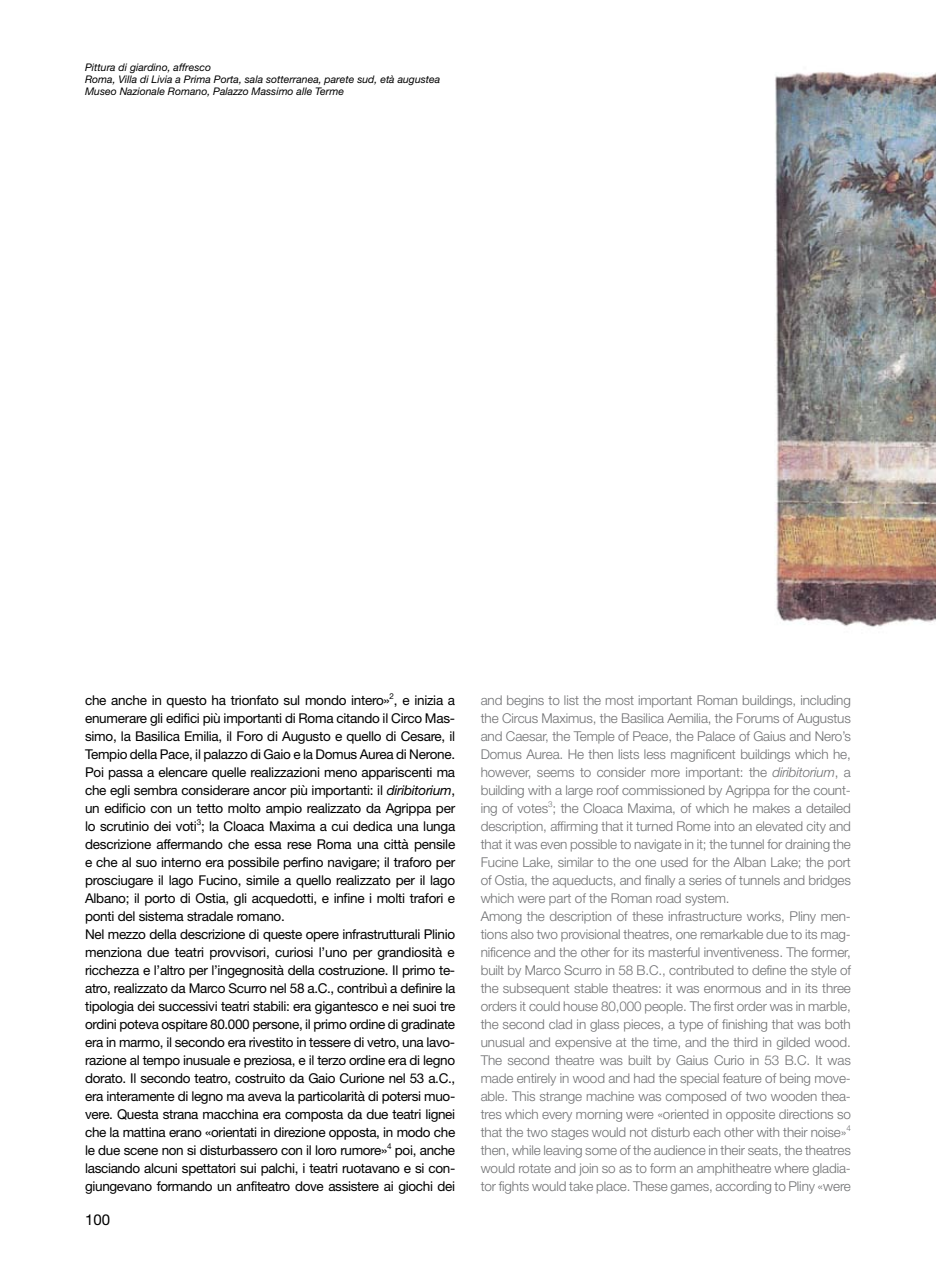
<style>
.page{position:relative;width:936px;height:1263px;background:#fff}
.page>*{position:absolute;margin:0;border:0;box-sizing:border-box;transform-origin:0 0}
.t1{font:15px "Helvetica Neue LT Pro";color:#000}
.t2{font:13.5px/18px "Helvetica Neue LT Pro";letter-spacing:-.025em;color:#000}
.t3{font:300 13.5px/18px "Helvetica Neue LT Pro";letter-spacing:-.01em;color:#707173}
.t4{font:italic 10.5px/12px "Helvetica Neue LT Pro";color:#000}
.s1{font-style:italic}
</style>
<div class="page">
<img style="left:775px;top:72px;width:160px;height:555px">
<p class="t4" style="left:85px;top:61px;width:357px">Pittura di giardino, affresco<br>Roma, Villa di Livia a Prima Porta, sala sotterranea, parete sud, età augustea<br>Museo Nazionale Romano, Palazzo Massimo alle Terme</p>
<p class="t2" style="left:85px;top:690px;width:371px">che anche in questo ha trionfato sul mondo intero»<sup>2</sup>, e inizia a enumerare gli edifici più importanti di Roma citando il Circo Mas&shy;simo, la Basilica Emilia, il Foro di Augusto e quello di Cesare, il Tempio della Pace, il palazzo di Gaio e la Domus Aurea di Nerone.<br>Poi passa a elencare quelle realizzazioni meno appariscenti ma che egli sembra considerare ancor più importanti: il <span class="s1">diribitorium</span>, un edificio con un tetto molto ampio realizzato da Agrippa per lo scrutinio dei voti<sup>3</sup>; la Cloaca Maxima a cui dedica una lunga descrizione affermando che essa rese Roma una città pensile e che al suo interno era possibile perfino navigare; il traforo per prosciugare il lago Fucino, simile a quello realizzato per il lago Albano; il porto di Ostia, gli acquedotti, e infine i molti trafori e ponti del sistema stradale romano.<br>Nel mezzo della descrizione di queste opere infrastrutturali Plinio menziona due teatri provvisori, curiosi l’uno per grandiosità e ricchezza e l’altro per l’ingegnosità della costruzione. Il primo te&shy;atro, realizzato da Marco Scurro nel 58 a.C., contribuì a definire la tipologia dei successivi teatri stabili: era gigantesco e nei suoi tre ordini poteva ospitare 80.000 persone, il primo ordine di gradinate era in marmo, il secondo era rivestito in tessere di vetro, una lavo&shy;razione al tempo inusuale e preziosa, e il terzo ordine era di legno dorato. Il secondo teatro, costruito da Gaio Curione nel 53 a.C., era interamente di legno ma aveva la particolarità di potersi muo&shy;vere. Questa strana macchina era composta da due teatri lignei che la mattina erano «orientati in direzione opposta, in modo che le due scene non si disturbassero con il loro rumore»<sup>4</sup> poi, anche lasciando alcuni spettatori sui palchi, i teatri ruotavano e si con&shy;giungevano formando un anfiteatro dove assistere ai giochi dei</p>
<p class="t3" style="left:480px;top:690px;width:371px">and begins to list the most important Roman buildings, including the Circus Maximus, the Basilica Aemilia, the Forums of Augustus and Caesar, the Temple of Peace, the Palace of Gaius and Nero’s Domus Aurea. He then lists less magnificent buildings which he, however, seems to consider more important: the <span class="s1">diribitorium</span>, a building with a large roof commissioned by Agrippa for the count&shy;ing of votes<sup>3</sup>; the Cloaca Maxima, of which he makes a detailed description, affirming that it turned Rome into an elevated city and that it was even possible to navigate in it; the tunnel for draining the Fucine Lake, similar to the one used for the Alban Lake; the port of Ostia, the aqueducts, and finally a series of tunnels and bridges which were part of the Roman road system.<br>Among the description of these infrastructure works, Pliny men&shy;tions also two provisional theatres, one remarkable due to its mag&shy;nificence and the other for its masterful inventiveness. The former, built by Marco Scurro in 58 B.C., contributed to define the style of the subsequent stable theatres: it was enormous and in its three orders it could house 80,000 people. The first order was in marble, the second clad in glass pieces, a type of finishing that was both unusual and expensive at the time, and the third in gilded wood.<br>The second theatre was built by Gaius Curio in 53 B.C. It was made entirely in wood and had the special feature of being move&shy;able. This strange machine was composed of two wooden thea&shy;tres which every morning were «oriented in opposite directions so that the two stages would not disturb each other with their noise»<sup>4 </sup>then, while leaving some of the audience in their seats, the theatres would rotate and join so as to form an amphitheatre where gladia&shy;tor fights would take place. These games, according to Pliny «were</p>
<p class="t1" style="left:85px;top:1210px;width:27px">100</p>
</div>
